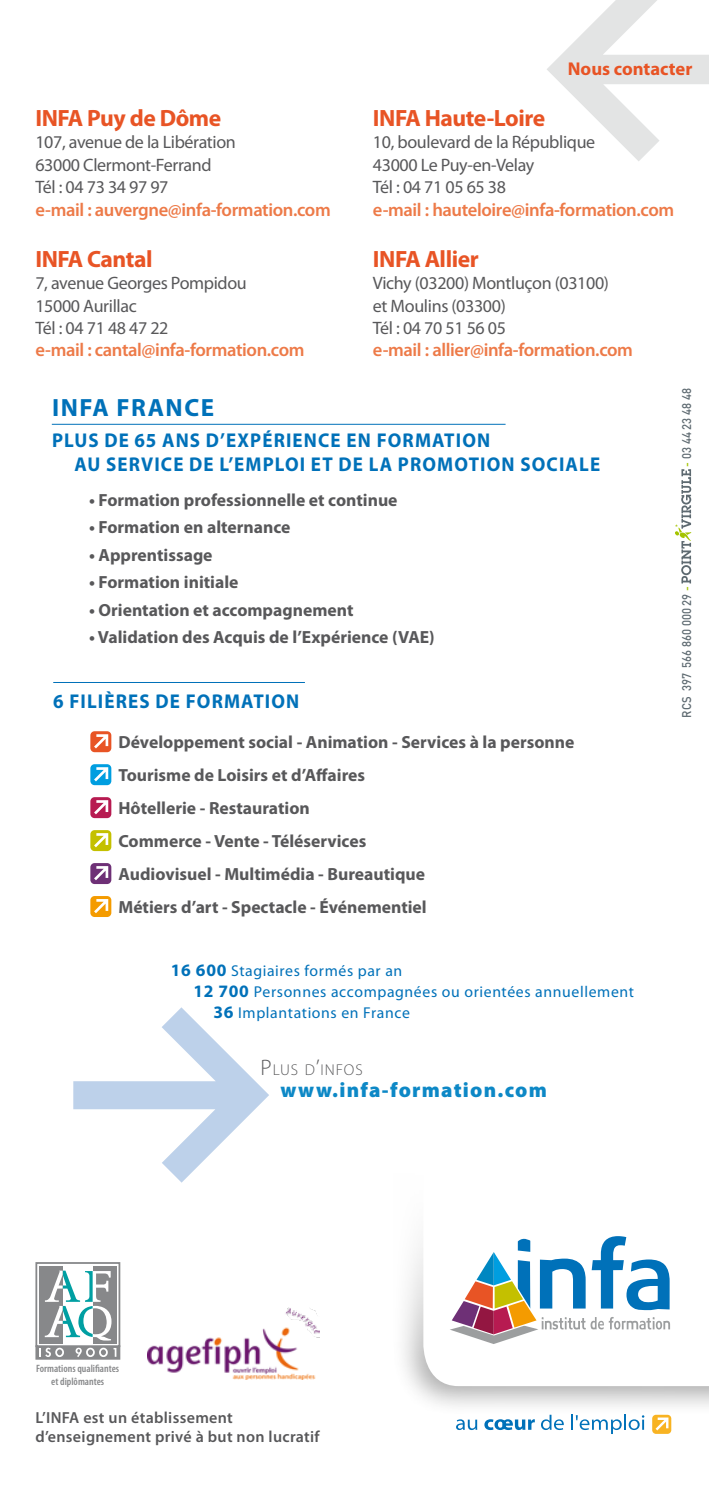
<style>
.page{position:relative;width:709px;height:1489px;background:#fff}
.page>*{position:absolute;margin:0;border:0;box-sizing:border-box;transform-origin:0 0}
.t1{font:700 25px "Myriad Pro";letter-spacing:.06em;color:#0071b9}
.t2{font:700 23.5px "Myriad Pro";letter-spacing:-.02em;color:#e85425}
.t3{font:900 20.75px "Myriad Pro";letter-spacing:.06em;color:#0d88c6}
.t4{font:700 20px/24px "Myriad Pro";letter-spacing:.06em;color:#0071b9;scale:.95 1}
.t5{font:600 18.5px "Myriad Pro";letter-spacing:-.02em;color:#ed7a48}
.t6{font:700 18.5px "Myriad Pro";color:#e85425}
.t7{font:18px/22.5px "Myriad Pro";letter-spacing:-.02em;color:#58585a}
.t8{font:700 17.5px/33px "Myriad Pro";color:#58585a}
.t9{font:600 16px/19.2px "Myriad Pro";letter-spacing:.02em;color:#58585a}
.t10{font:15.75px "Myriad Pro";letter-spacing:.04em;color:#0071b9}
.t11{font:300 15.75px "Myriad Pro";letter-spacing:.055em;color:#58585a}
.t12{font:500 12.5px "DIN";color:#5d6970;scale:.9 1}
.t13{font:600 condensed 10.75px/12.8px "Myriad Pro";color:#87888a;text-align:center}
.s1{font-weight:700;font-size:17.5px}
.s2{font-size:22.5px}
.s3{color:#a4c400}
</style>
<div class="page">
<svg style="left:456px;top:1419px;width:21px;height:10px"></svg>
<svg style="left:484px;top:1419px;width:51px;height:10px"></svg>
<svg style="left:541px;top:1414px;width:23px;height:15px"></svg>
<svg style="left:571px;top:1414px;width:73px;height:19px"></svg>
<div style="left:652px;top:1414px;width:19px;height:19px;background:#f8b322;border-radius:4px"></div>
<svg style="left:655px;top:1417px;width:13px;height:13px"></svg>
<svg style="left:450px;top:1236px;width:220px;height:107px"></svg>
<div style="left:35px;top:1345px;width:85px;height:14px;background:#87888a"></div>
<svg style="left:35px;top:1262px;width:85px;height:84px"></svg>
<div style="left:39px;top:1265px;width:24px;height:78px;background:#87888a"></div>
<div style="left:93px;top:1265px;width:23px;height:78px;background:#87888a"></div>
<svg style="left:45px;top:1270px;width:67px;height:70px"></svg>
<svg style="left:39px;top:1347px;width:25px;height:9px"></svg>
<svg style="left:76px;top:1347px;width:32px;height:9px"></svg>
<svg style="left:114px;top:1347px;width:2px;height:9px"></svg>
<svg style="left:547px;top:0;width:162px;height:161px"></svg>
<hr style="left:53px;top:682px;width:252px;height:1px;background:#0071b9">
<hr style="left:52px;top:424px;width:453px;height:1px;background:#0071b9">
<svg style="left:90px;top:731px;width:21px;height:21px"></svg>
<svg style="left:90px;top:764px;width:21px;height:21px"></svg>
<svg style="left:90px;top:797px;width:21px;height:21px"></svg>
<svg style="left:90px;top:830px;width:21px;height:21px"></svg>
<svg style="left:90px;top:863px;width:21px;height:21px"></svg>
<svg style="left:90px;top:896px;width:21px;height:21px"></svg>
<img style="left:147px;top:1307px;width:172px;height:72px">
<svg style="left:73px;top:1007px;width:196px;height:175px"></svg>
<svg style="left:675px;top:469px;width:16px;height:114px"></svg>
<h2 class="t2" style="left:35px;top:105px;width:187px">INFA Puy de Dôme</h2>
<p class="t7" style="left:35px;top:131px;width:202px">107, avenue de la Libération<br>63000 Clermont-Ferrand<br>Tél : 04 73 34 97 97</p>
<p class="t5" style="left:35px;top:199px;width:297px">e-mail : auvergne@infa-formation.com</p>
<h2 class="t2" style="left:35px;top:245px;width:119px">INFA Cantal</h2>
<p class="t7" style="left:35px;top:272px;width:213px">7, avenue Georges Pompidou<br>15000 Aurillac<br>Tél : 04 71 48 47 22</p>
<p class="t5" style="left:35px;top:340px;width:271px">e-mail : cantal@infa-formation.com</p>
<p class="t6" style="left:568px;top:58px;width:126px">Nous contacter</p>
<h2 class="t2" style="left:373px;top:105px;width:174px">INFA Haute-Loire</h2>
<p class="t7" style="left:373px;top:131px;width:224px">10, boulevard de la République<br>43000 Le Puy-en-Velay<br>Tél : 04 71 05 65 38</p>
<p class="t5" style="left:373px;top:199px;width:303px">e-mail : hauteloire@infa-formation.com</p>
<h2 class="t2" style="left:373px;top:245px;width:107px">INFA Allier</h2>
<p class="t7" style="left:373px;top:272px;width:238px">Vichy (03200) Montluçon (03100) et Moulins (03300)<br>Tél : 04 70 51 56 05</p>
<p class="t5" style="left:373px;top:340px;width:261px">e-mail : allier@infa-formation.com</p>
<h1 class="t1" style="left:52px;top:393px;width:114px">INFA Franc</h1>
<h1 class="t1" style="left:201px;top:393px;width:15px">e</h1>
<p class="t4" style="left:74px;top:429px;width:509px;text-indent:-22px">Pl us de 65 ans d’expérience en formation<br>au service de l’emploi et de la promotion social</p>
<p class="t4" style="left:590px;top:453px;width:12px">e</p>
<p class="t8" style="left:89px;top:483px;width:310px">• Formation professionnelle et continue</p>
<p class="t8" style="left:89px;top:511px;width:203px">• Formation en alternance</p>
<p class="t8" style="left:89px;top:538px;width:125px">• Apprentissage</p>
<p class="t8" style="left:89px;top:566px;width:151px">• Formation initiale</p>
<p class="t8" style="left:89px;top:593px;width:266px">• Orientation et accompagnement</p>
<p class="t8" style="left:89px;top:621px;width:347px">• Validation des Acquis de l’Expérience (VAE)</p>
<p class="t4" style="left:53px;top:689px;width:258px">6 Fili ères de formation</p>
<p class="t8" style="left:118px;top:726px;width:457px">Développement social - Animation - Services à la personne Tourisme de Loisirs et d’Affaires<br>Hôtellerie - Restauration<br>Commerce - Vente - Téléservices<br>Audiovisuel - Multimédia - Bureautique<br>Métiers d’art - Spectacle - Événementiel</p>
<p class="t10" style="left:171px;top:962px;width:233px"><span class="s1">16 600</span> Stagiaires formés par an</p>
<p class="t10" style="left:193px;top:983px;width:442px"><span class="s1">12 700</span> Personnes accompagnées ou orientées annuellement</p>
<p class="t10" style="left:213px;top:1004px;width:198px"><span class="s1">36</span> Implantations en France</p>
<p class="t11" style="left:260px;top:1059px;width:104px"><span class="s2">P</span>LUS D<span class="s2">’</span>INFOS</p>
<p class="t3" style="left:280px;top:1078px;width:268px">www.infa-formation.com</p>
<p class="t12" style="left:678px;top:466px;width:88px;rotate:-90deg"><span class="s3">-</span> 03 44 23 48 48</p>
<p class="t12" style="left:678px;top:717px;width:148px;rotate:-90deg">RCS 397 566 860 000 29 <span class="s3">-</span></p>
<p class="t13" style="left:36px;top:1362px;width:84px">Formations qualifiantes et diplômantes</p>
<p class="t9" style="left:35px;top:1408px;width:286px">L’INFA est un établissement d’enseignement privé à but non lucratif</p>
</div>
